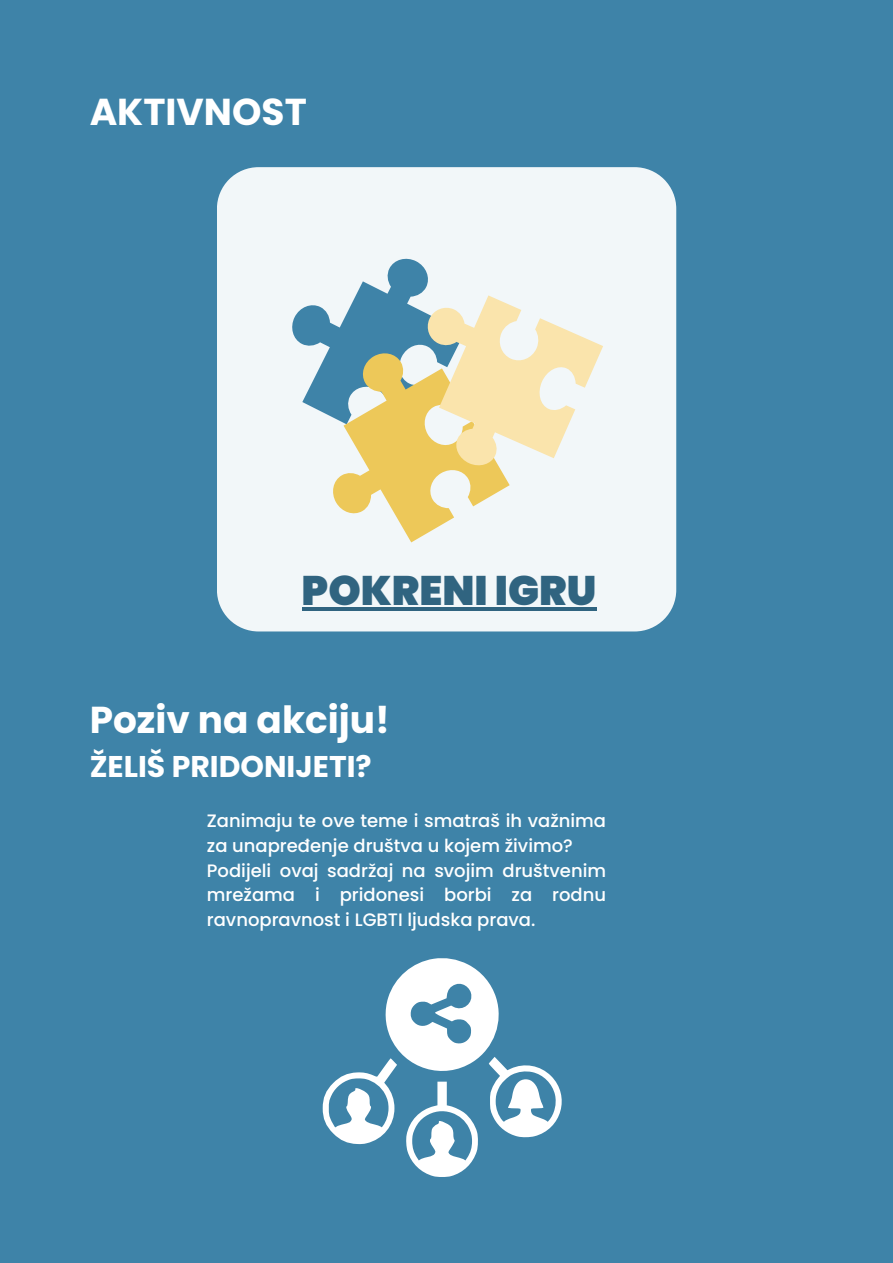
<style>
.page{position:relative;width:893px;height:1263px;background:#fff}
.page>*{position:absolute;margin:0;border:0;box-sizing:border-box;transform-origin:0 0}
.t1{font:900 41.25px "Poppins";color:#306480}
.t2{font:700 37.5px "Poppins";color:#fff}
.t3{font:700 30px "Poppins";color:#fff}
.t4{font:500 18px/24.8px "Poppins";color:#fff}
</style>
<div class="page">
<div style="left:0;top:1px;width:893px;height:1262px;background:#3e83a8"></div>
<div style="left:217px;top:167px;width:459px;height:464px;background:#f2f7f9"></div>
<hr style="left:302px;top:607px;width:294px;height:3px;background:#306480">
<svg style="left:323px;top:958px;width:239px;height:219px"></svg>
<svg style="left:290px;top:256px;width:313px;height:286px;background:#dcdec8"></svg>
<h2 class="t2" style="left:90px;top:90px;width:219px">AKTIVNOST</h2>
<h1 class="t1" style="left:302px;top:566px;width:296px">POKRENI IGRU</h1>
<h2 class="t2" style="left:90px;top:698px;width:302px">Poziv na akciju!</h2>
<h3 class="t3" style="left:90px;top:749px;width:283px">ŽELIŠ PRIDONIJETI?</h3>
<p class="t4" style="left:207px;top:808px;width:401px">Zanimaju te ove teme i smatraš ih važnima za unapređenje društva u kojem živimo?<br>Podijeli ovaj sadržaj na svojim društvenim mrežama i pridonesi borbi za rodnu ravnopravnost i LGBTI ljudska prava.</p>
</div>
